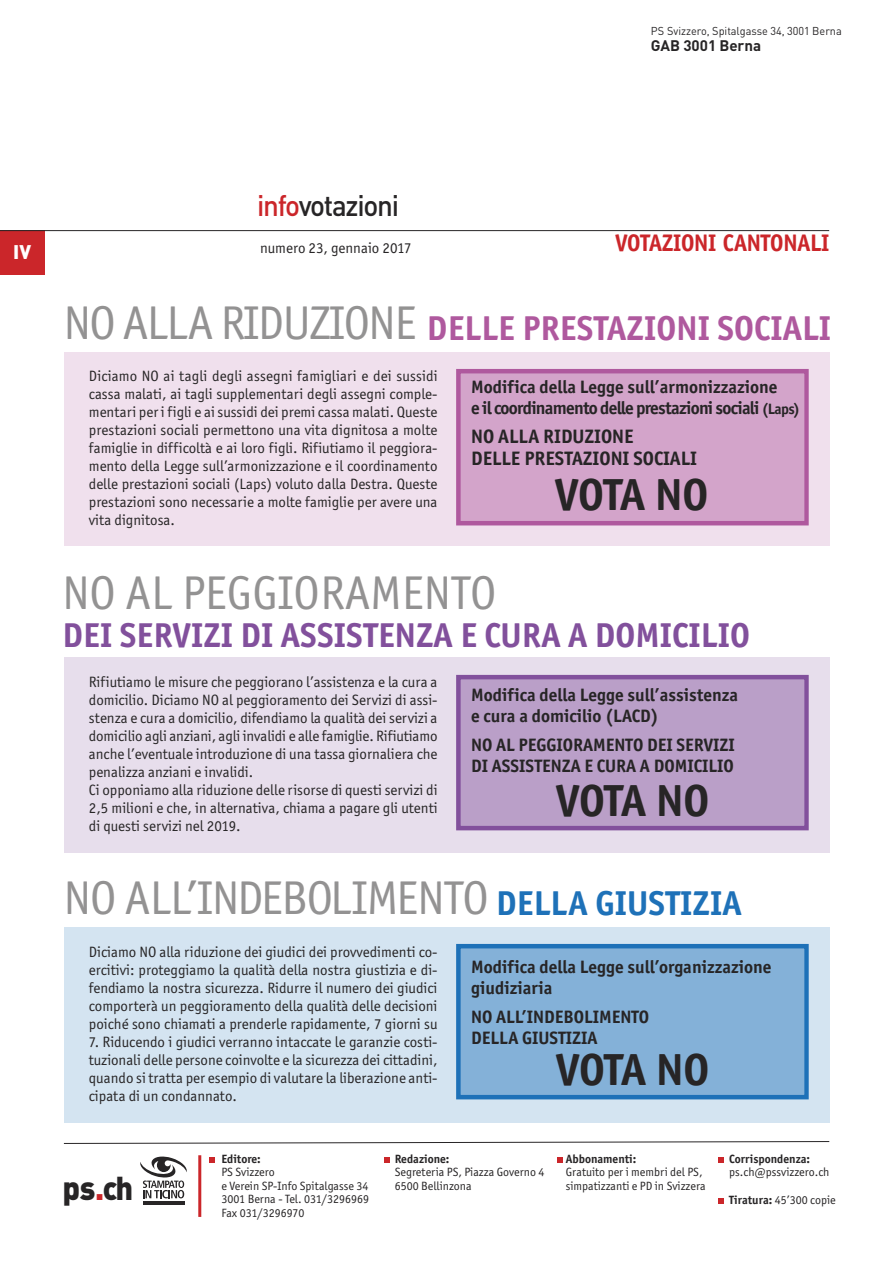
<style>
.page{position:relative;width:893px;height:1263px;background:#fff}
.page>*{position:absolute;margin:0;border:0;box-sizing:border-box;transform-origin:0 0}
.t1{font:47.4px "Officina San ITC";letter-spacing:-.005em;color:rgb(39 37 38/.5)}
.t2{font:700 45px "Officina San ITC";letter-spacing:-.005em;color:#272526}
.t3{font:700 34.65px "Officina San ITC";letter-spacing:.005em;color:#af599e}
.t4{font:700 34.65px "Officina San ITC";letter-spacing:.005em;color:#82509c}
.t5{font:900 32.7px "DIN";color:#272526;scale:.95 1}
.t6{font:500 29.4px "DIN";letter-spacing:-.045em;color:#272526;scale:.95 1}
.t7{font:700 24px "Officina San ITC";letter-spacing:-.01em;color:#cb262a}
.t8{font:700 19.5px/22.5px "Officina San ITC";color:#272526}
.t9{font:900 19.5px "DIN";color:#fff}
.t10{font:700 18px/21px "Officina San ITC";color:#272526}
.t11{font:700 18px/21px "Officina San ITC";letter-spacing:-.035em;color:#272526}
.t12{font:700 15.15px "DIN";color:#272526}
.t13{font:15px/18px "Officina San ITC";color:#272526;text-align:justify}
.t14{font:12px/13.5px "Officina San ITC";color:#272526}
.t15{font:700 12px "Officina San ITC";color:#272526}
.t16{font:11.4px "DIN";color:#272526;scale:.96 1}
.s1{color:#cb262a}
.s2{font-weight:400;font-size:47.4px;color:rgb(39 37 38/.5)}
.s3{font-size:15px}
.s4{font-weight:700;font-size:34.65px;color:#1e71b8}
.s5{font-weight:700}
</style>
<div class="page">
<svg style="left:63px;top:1141px;width:767px;height:3px"></svg>
<div style="left:0;top:230px;width:44px;height:45px;background:#cb262a"></div>
<hr style="left:0;top:230px;width:829px;height:1px;background:#272526">
<hr style="left:143px;top:1201px;width:41px;height:4px;background:#272526">
<svg style="left:140px;top:1156px;width:47px;height:42px"></svg>
<hr style="left:198px;top:1155px;width:3px;height:62px;background:#cb262a">
<svg style="left:210px;top:1158px;width:5px;height:5px"></svg>
<svg style="left:384px;top:1158px;width:5px;height:5px"></svg>
<svg style="left:558px;top:1158px;width:5px;height:5px"></svg>
<svg style="left:719px;top:1158px;width:5px;height:5px"></svg>
<svg style="left:719px;top:1198px;width:5px;height:6px"></svg>
<div style="left:64px;top:353px;width:765px;height:193px;background:#f0e0ed"></div>
<div style="left:461px;top:373px;width:343px;height:148px;background:#d3a4ca"></div>
<div style="left:456px;top:369px;width:353px;height:156px;border:4px solid #af599e"></div>
<div style="left:64px;top:657px;width:765px;height:196px;background:#e7deec"></div>
<div style="left:461px;top:679px;width:343px;height:147px;background:#ba9fc8"></div>
<div style="left:456px;top:675px;width:353px;height:155px;border:4px solid #82509c"></div>
<div style="left:64px;top:927px;width:765px;height:196px;background:#d4e4f1"></div>
<div style="left:461px;top:948px;width:343px;height:147px;background:#84b1d8"></div>
<div style="left:456px;top:944px;width:353px;height:155px;border:4px solid #1e71b8"></div>
<p class="t16" style="left:651px;top:25px;width:200px">PS Svizzero, Spitalgasse 34, 3001 Berna</p>
<p class="t12" style="left:651px;top:36px;width:112px">GAB 3001 Berna</p>
<h3 class="t9" style="left:13px;top:241px;width:19px">IV</h3>
<h3 class="t6" style="left:257px;top:188px;width:151px"><span class="s1">info</span>votazioni</h3>
<p class="t13" style="left:260px;top:239px;width:153px">numero 23, gennaio 2017</p>
<h3 class="t7" style="left:615px;top:229px;width:215px">VOTAZIONI CANTONALI</h3>
<h3 class="t3" style="left:64px;top:308px;width:769px"><span class="s2">NO ALLA RIDUZIONE</span> DELLE PRESTAZIONI SOCIALI</h3>
<p class="t13" style="left:89px;top:367px;width:350px">Diciamo NO ai tagli degli assegni famigliari e dei sussidi cassa malati, ai tagli supplementari degli assegni comple&shy;mentari per i figli e ai sussidi dei premi cassa malati. Queste prestazioni sociali permettono una vita dignitosa a molte famiglie in difficoltà e ai loro figli. Rifiutiamo il peggiora&shy;mento della Legge sull’armonizzazione e il coordinamento delle prestazioni sociali (Laps) voluto dalla Destra. Queste prestazioni sono necessarie a molte famiglie per avere una vita dignitosa.</p>
<p class="t11" style="left:471px;top:377px;width:330px">Modifica della Legge sull’armonizzazione<br>e il coordinamento delle prestazioni sociali <span class="s3">(Laps)</span></p>
<h3 class="t8" style="left:471px;top:425px;width:227px">NO ALLA RIDUZIONE<br>DELLE PRESTAZIONI SOCIALI</h3>
<h2 class="t2" style="left:555px;top:468px;width:155px">VOTA NO</h2>
<h1 class="t1" style="left:62px;top:565px;width:436px">NO AL PEGGIORAMENTO</h1>
<h3 class="t4" style="left:63px;top:615px;width:689px">DEI SERVIZI DI ASSISTENZA E CURA A DOMICILIO</h3>
<p class="t13" style="left:89px;top:673px;width:350px;text-align:left">Rifiutiamo le misure che peggiorano l’assistenza e la cura a domicilio. Diciamo NO al peggioramento dei Servizi di assi&shy;stenza e cura a domicilio, difendiamo la qualità dei servizi a domicilio agli anziani, agli invalidi e alle famiglie. Rifiutiamo anche l’eventuale introduzione di una tassa giornaliera che penalizza anziani e invalidi.<br>Ci opponiamo alla riduzione delle risorse di questi servizi di 2,5 milioni e che, in alternativa, chiama a pagare gli utenti di questi servizi nel 2019.</p>
<p class="t10" style="left:471px;top:684px;width:268px">Modifica della Legge sull’assistenza e cura a domicilio (LACD)</p>
<p class="t10" style="left:471px;top:734px;width:265px">NO AL PEGGIORAMENTO DEI SERVIZI<br>DI ASSISTENZA E CURA A DOMICILIO</p>
<h2 class="t2" style="left:556px;top:774px;width:155px">VOTA NO</h2>
<h1 class="t1" style="left:64px;top:870px;width:679px">NO ALL’INDEBOLIMENTO <span class="s4">DELLA GIUSTIZIA</span></h1>
<p class="t13" style="left:89px;top:943px;width:350px">Diciamo NO alla riduzione dei giudici dei provvedimenti co&shy;ercitivi: proteggiamo la qualità della nostra giustizia e di&shy;fendiamo la nostra sicurezza. Ridurre il numero dei giudici comporterà un peggioramento della qualità delle decisioni poiché sono chiamati a prenderle rapidamente, 7 giorni su</p>
<p class="t13" style="left:89px;top:1033px;width:350px">7. Riducendo i giudici verranno intaccate le garanzie costi&shy;tuzionali delle persone coinvolte e la sicurezza dei cittadini, quando si tratta per esempio di valutare la liberazione anti&shy;cipata di un condannato.</p>
<p class="t10" style="left:471px;top:956px;width:302px">Modifica della Legge sull’organizzazione giudiziaria</p>
<p class="t10" style="left:471px;top:1006px;width:179px">NO ALL’INDEBOLIMENTO<br>DELLA GIUSTIZIA</p>
<h2 class="t2" style="left:556px;top:1043px;width:155px">VOTA NO</h2>
<h3 class="t5" style="left:62px;top:1170px;width:76px">ps<span class="s1">.</span>ch</h3>
<p class="t15" style="left:221px;top:1152px;width:41px">Editore:</p>
<p class="t14" style="left:221px;top:1165px;width:149px">PS Svizzero<br>e Verein SP-Info Spitalgasse 34<br>3001 Berna - Tel. 031/3296969<br>Fax 031/3296970</p>
<p class="t15" style="left:395px;top:1152px;width:56px">Redazione:</p>
<p class="t14" style="left:395px;top:1165px;width:151px">Segreteria PS, Piazza Governo 4<br>6500 Bellinzona</p>
<p class="t15" style="left:566px;top:1152px;width:72px">Abbonamenti:</p>
<p class="t14" style="left:566px;top:1165px;width:141px">Gratuito per i membri del PS, simpatizzanti e PD in Svizzera</p>
<p class="t15" style="left:729px;top:1152px;width:82px">Corrispondenza:</p>
<p class="t14" style="left:729px;top:1165px;width:102px">ps.ch@pssvizzero.ch</p>
<p class="t14" style="left:729px;top:1193px;width:108px"><span class="s5">Tiratura:</span> 45’300 copie</p>
</div>
